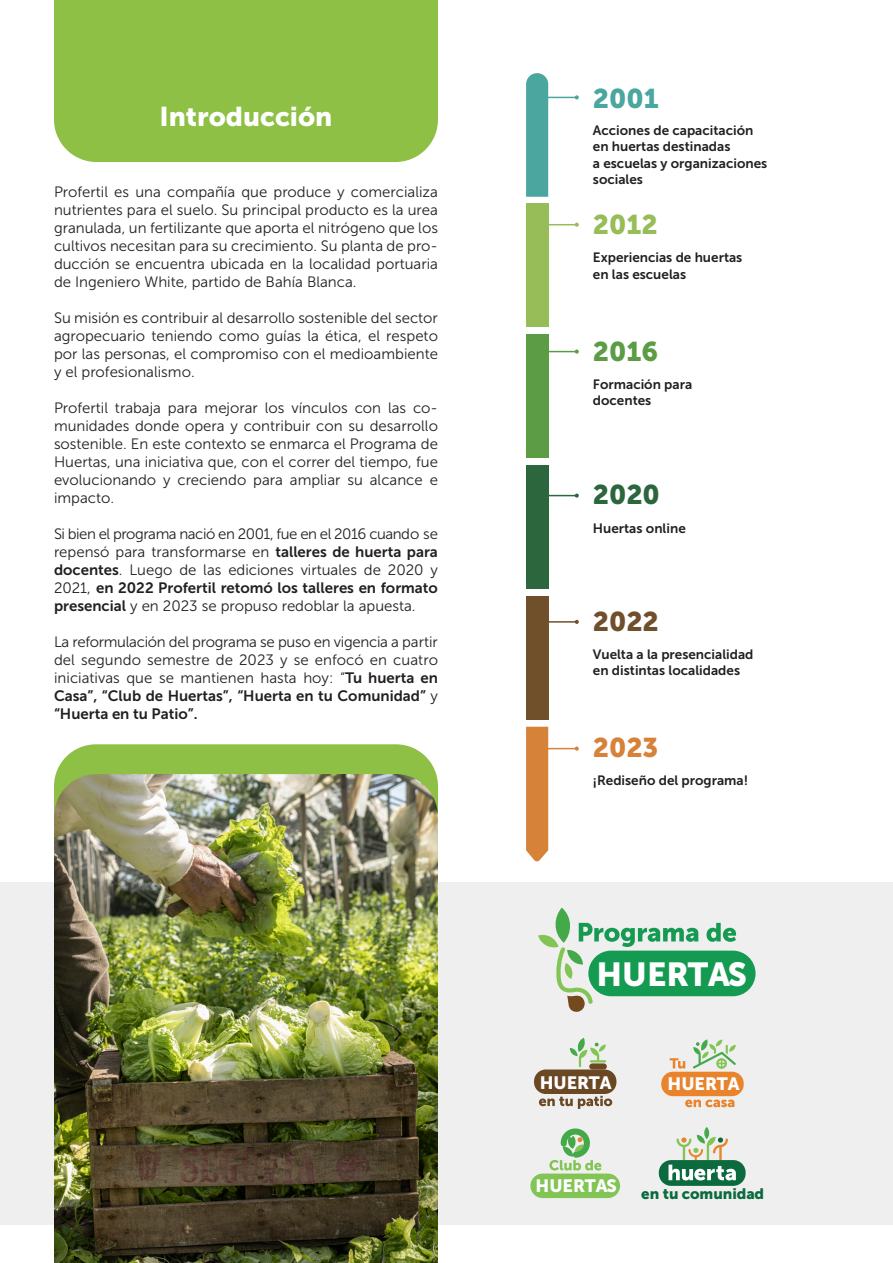
<style>
.page{position:relative;width:893px;height:1263px;background:#fff}
.page>*{position:absolute;margin:0;border:0;box-sizing:border-box;transform-origin:0 0}
.t1{font:33.15px "Museo Sans 900";color:#fff}
.t2{font:27px "Museo Sans 900";color:#fff}
.t3{font:27px "Museo Sans 900";color:#4aa69e}
.t4{font:27px "Museo Sans 900";color:#96bd57}
.t5{font:27px "Museo Sans 900";color:#5c9c45}
.t6{font:27px "Museo Sans 900";color:#2b663d}
.t7{font:27px "Museo Sans 900";color:#704f2b}
.t8{font:27px "Museo Sans 900";color:#d68238}
.t9{font:17.7px "Museo Sans 900";color:#fff}
.t10{font:15px/18px "Museo Sans 300";color:#231f20;text-align:justify}
.t11{font:15px "Museo Sans 900";color:#0b6b3e}
.t12{font:13.5px "Museo Sans 700";color:#231f20}
.s1{font-family:"Museo Sans 700"}
</style>
<div class="page">
<div style="left:0;top:882px;width:893px;height:342px;background:#efefef"></div>
<div style="left:54px;top:0;width:384px;height:162px;background:#8dc044"></div>
<svg style="left:56px;top:744px;width:380px;height:30px"></svg>
<img style="left:54px;top:774px;width:384px;height:489px">
<svg style="left:526px;top:73px;width:22px;height:124px"></svg>
<div style="left:526px;top:204px;width:22px;height:123px;background:#96bd57"></div>
<div style="left:526px;top:334px;width:22px;height:124px;background:#5c9c45"></div>
<div style="left:526px;top:466px;width:22px;height:123px;background:#2b663d"></div>
<div style="left:526px;top:596px;width:22px;height:124px;background:#704f2b"></div>
<svg style="left:526px;top:727px;width:22px;height:135px"></svg>
<hr style="left:543px;top:97px;width:33px;height:1px;background:#4aa69e">
<svg style="left:575px;top:95px;width:4px;height:4px"></svg>
<hr style="left:543px;top:224px;width:33px;height:1px;background:#96bd57">
<svg style="left:575px;top:223px;width:4px;height:4px"></svg>
<hr style="left:543px;top:351px;width:33px;height:1px;background:#5c9c45">
<svg style="left:575px;top:350px;width:4px;height:4px"></svg>
<hr style="left:543px;top:495px;width:33px;height:1px;background:#2b663d">
<svg style="left:575px;top:493px;width:4px;height:5px"></svg>
<hr style="left:543px;top:621px;width:33px;height:2px;background:#704f2b">
<svg style="left:575px;top:620px;width:4px;height:4px"></svg>
<hr style="left:543px;top:748px;width:33px;height:1px;background:#d68238">
<svg style="left:575px;top:746px;width:4px;height:5px"></svg>
<svg style="left:706px;top:923px;width:30px;height:19px"></svg>
<div style="left:588px;top:950px;width:168px;height:46px;background:#159a51;border-radius:23px"></div>
<svg style="left:538px;top:907px;width:160px;height:105px"></svg>
<div style="left:659px;top:1160px;width:87px;height:26px;background:#0b6b3e;border-radius:12px"></div>
<svg style="left:668px;top:1127px;width:68px;height:53px"></svg>
<div style="left:592px;top:1063px;width:12px;height:6px;background:#6b4824"></div>
<div style="left:534px;top:1069px;width:82px;height:25px;background:#6b4824;border-radius:12px"></div>
<svg style="left:539px;top:1096px;width:73px;height:13px"></svg>
<svg style="left:570px;top:1038px;width:36px;height:29px"></svg>
<div style="left:530px;top:1173px;width:90px;height:25px;background:#83c555;border-radius:12px"></div>
<svg style="left:549px;top:1128px;width:52px;height:42px"></svg>
<div style="left:661px;top:1072px;width:83px;height:24px;background:#e9832c;border-radius:12px"></div>
<svg style="left:685px;top:1099px;width:49px;height:8px"></svg>
<svg style="left:670px;top:1058px;width:15px;height:10px"></svg>
<svg style="left:693px;top:1039px;width:43px;height:30px"></svg>
<p class="t2" style="left:160px;top:101px;width:174px">Introducción</p>
<p class="t10" style="left:54px;top:183px;width:385px">Profertil es una compañía que produce y comercializa nutrientes para el suelo. Su principal producto es la urea granulada, un fertilizante que aporta el nitrógeno que los cultivos necesitan para su crecimiento. Su planta de pro&shy;ducción se encuentra ubicada en la localidad portuaria de Ingeniero White, partido de Bahía Blanca.</p>
<p class="t10" style="left:54px;top:309px;width:385px">Su misión es contribuir al desarrollo sostenible del sector agropecuario teniendo como guías la ética, el respeto por las personas, el compromiso con el medioambiente y el profesionalismo.</p>
<p class="t10" style="left:54px;top:399px;width:385px">Profertil trabaja para mejorar los vínculos con las co&shy;munidades donde opera y contribuir con su desarrollo sostenible. En este contexto se enmarca el Programa de Huertas, una iniciativa que, con el correr del tiempo, fue evolucionando y creciendo para ampliar su alcance e impacto.</p>
<p class="t10" style="left:54px;top:525px;width:386px">Si bien el programa nació en 2001, fue en el 2016 cuando se repensó para transformarse en <span class="s1">talleres de huerta para docentes</span>. Luego de las ediciones virtuales de 2020 y 2021, <span class="s1">en 2022 Profertil retomó los talleres en formato presencial</span> y en 2023 se propuso redoblar la apuesta.</p>
<p class="t10" style="left:54px;top:633px;width:385px">La reformulación del programa se puso en vigencia a partir del segundo semestre de 2023 y se enfocó en cuatro iniciativas que se mantienen hasta hoy: “<span class="s1">Tu huerta en Casa”, “Club de Huertas”, “Huerta en tu Comunidad”</span> y <span class="s1">“Huerta en tu Patio”.</span></p>
<p class="t3" style="left:593px;top:83px;width:67px">2001</p>
<p class="t12" style="left:593px;top:122px;width:162px">Acciones de capacitación</p>
<p class="t12" style="left:593px;top:139px;width:139px">en huertas destinadas</p>
<p class="t12" style="left:593px;top:155px;width:176px">a escuelas y organizaciones</p>
<p class="t12" style="left:593px;top:172px;width:52px">sociales</p>
<p class="t4" style="left:593px;top:210px;width:66px">2012</p>
<p class="t12" style="left:593px;top:250px;width:151px">Experiencias de huertas</p>
<p class="t12" style="left:593px;top:267px;width:95px">en las escuelas</p>
<p class="t5" style="left:593px;top:336px;width:67px">2016</p>
<p class="t12" style="left:593px;top:376px;width:101px">Formación para</p>
<p class="t12" style="left:593px;top:393px;width:60px">docentes</p>
<p class="t6" style="left:593px;top:480px;width:69px">2020</p>
<p class="t12" style="left:593px;top:521px;width:94px">Huertas online</p>
<p class="t7" style="left:593px;top:606px;width:67px">2022</p>
<p class="t12" style="left:593px;top:646px;width:162px">Vuelta a la presencialidad</p>
<p class="t12" style="left:593px;top:663px;width:149px">en distintas localidades</p>
<p class="t8" style="left:593px;top:732px;width:67px">2023</p>
<p class="t12" style="left:593px;top:772px;width:157px">¡Rediseño del programa!</p>
<h1 class="t1" style="left:597px;top:956px;width:152px">HUERTAS</h1>
<p class="t9" style="left:540px;top:1072px;width:73px">HUERTA</p>
<p class="t9" style="left:668px;top:1074px;width:73px">HUERTA</p>
<p class="t9" style="left:535px;top:1176px;width:83px">HUERTAS</p>
<p class="t11" style="left:641px;top:1185px;width:124px">en tu comunidad</p>
</div>
